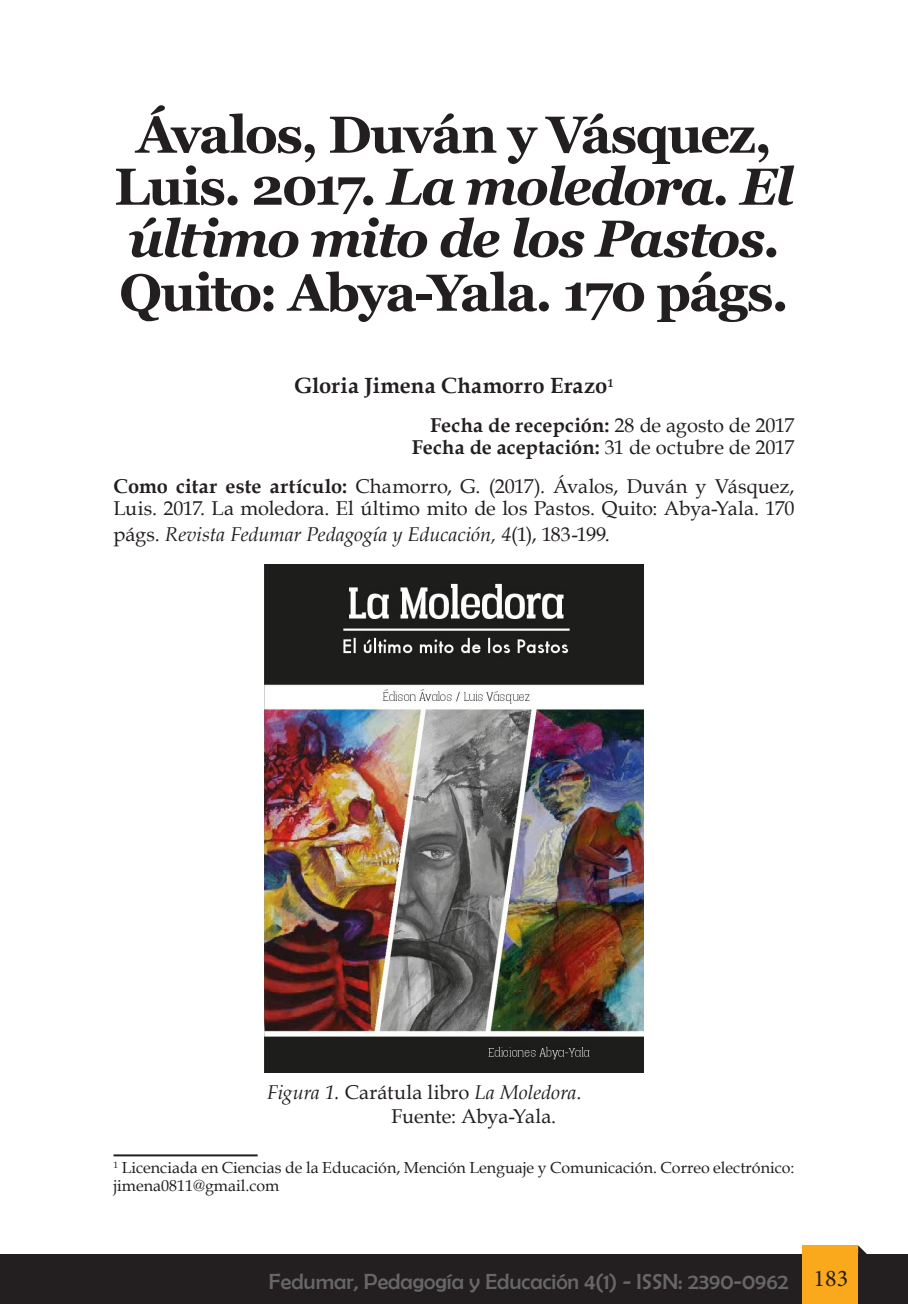
<style>
.page{position:relative;width:908px;height:1304px;background:#fff}
.page>*{position:absolute;margin:0;border:0;box-sizing:border-box;transform-origin:0 0}
.t1{font:700 52px/52.6px "Georgia";letter-spacing:-.035em;color:#231f20;text-align:center}
.t2{font:22px "Berlin Sans FB";color:#67676a}
.t3{font:700 22px "Book Antiqua";letter-spacing:.01em;color:#231f20}
.Cómo_citar_fedumar{font:20px/22px "Book Antiqua";letter-spacing:-.005em;color:#231f20}
.Cómo_citar_fedumar-2{font:italic 20px "Book Antiqua";letter-spacing:-.005em;color:#231f20}
.Fechas_fedumar{font:700 20px "Book Antiqua";letter-spacing:.01em;color:#231f20}
.t4{font:16px/17.6px "Book Antiqua";color:#231f20}
.s1{font-style:italic}
.s2{font-weight:400}
.s3{font-weight:700}
.s4{font-style:normal}
.s5{font-family:"Minion Pro";font-size:24px;color:#231f20}
</style>
<div class="page">
<div style="left:0;top:1254px;width:907px;height:50px;background:#231f20"></div>
<div style="left:802px;top:1245px;width:55px;height:59px;background:#f9a91b"></div>
<svg style="left:857px;top:1245px;width:9px;height:9px"></svg>
<img style="left:264px;top:564px;width:379px;height:508px">
<hr style="left:113px;top:1154px;width:144px;height:2px;background:#231f20">
<p class="t1" style="left:114px;top:109px;width:680px">Ávalos, Duván y Vásquez,<br>Luis. 2017. <span class="s1">La moledora. El último mito de los Pastos</span>.<br>Quito: Abya-Yala. 170 págs.</p>
<p class="t3" style="left:294px;top:371px;width:321px">Gloria Jimena Chamorro Erazo<sup>1</sup></p>
<p class="Fechas_fedumar" style="left:430px;top:412px;width:365px">Fecha de recepción: <span class="s2">28 de agosto de 2017</span></p>
<p class="Fechas_fedumar" style="left:411px;top:434px;width:384px">Fecha de aceptación: <span class="s2">31 de octubre de 2017</span></p>
<p class="Cómo_citar_fedumar" style="left:113px;top:475px;width:682px"><span class="s3">Como citar este artículo:</span> Chamorro, G. (2017). Ávalos, Duván y Vásquez,<br>Luis. 2017. La moledora. El último mito de los Pastos. Quito: Abya-Yala. 170</p>
<p class="Cómo_citar_fedumar-2" style="left:113px;top:521px;width:497px"><span class="s4">págs.</span> Revista Fedumar Pedagogía y Educación, 4<span class="s4">(1), 183-199.</span></p>
<p class="Cómo_citar_fedumar-2" style="left:266px;top:1078px;width:316px">Figura 1. <span class="s4">Carátula libro</span> La Moledora<span class="s4">.</span></p>
<p class="Cómo_citar_fedumar" style="left:391px;top:1104px;width:166px">Fuente: Abya-Yala.</p>
<p class="t4" style="left:113px;top:1158px;width:682px"><sup>1</sup> Licenciada en Ciencias de la Educación, Mención Lenguaje y Comunicación. Correo electrónico: jimena0811@gmail.com</p>
<p class="t2" style="left:269px;top:1269px;width:580px">Fedumar, Pedagogía y Educación 4(1) - ISSN: 2390-0962 <span class="s5">183</span></p>
</div>
